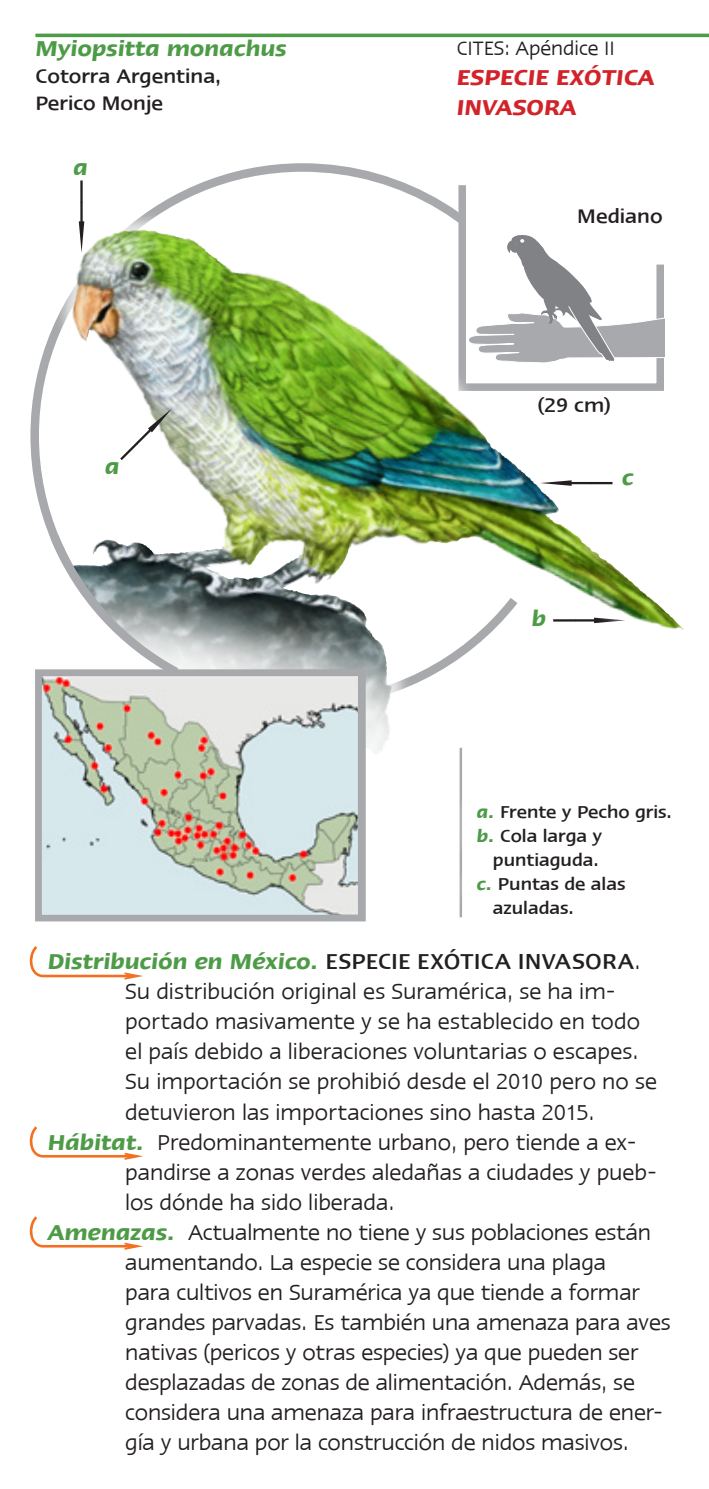
<style>
.page{position:relative;width:709px;height:1489px;background:#fff}
.page>*{position:absolute;margin:0;border:0;box-sizing:border-box;transform-origin:0 0}
.t1{font:25px "Linotype Ergo";letter-spacing:-.005em;color:#231f20}
.t2{font:500 25px "Linotype Ergo";letter-spacing:.005em;color:#231f20}
.t3{font:italic 600 25px "Linotype Ergo";color:#4e9b47}
.t4{font:italic 600 25px/30px "Linotype Ergo";color:#d2232a}
.t5{font:500 22.5px/27px "Linotype Ergo";color:#231f20}
.t6{font:22.5px "Linotype Ergo";color:#231f20}
.t7{font:500 20px "Linotype Ergo";color:#231f20}
.s1{font-weight:600;font-style:italic;color:#4e9b47}
.s2{font-weight:400}
</style>
<div class="page">
<svg style="left:29px;top:1126px;width:114px;height:33px"></svg>
<svg style="left:29px;top:946px;width:114px;height:33px"></svg>
<svg style="left:29px;top:1216px;width:114px;height:33px"></svg>
<hr style="left:35px;top:34px;width:674px;height:3px;background:#4e9b47">
<svg style="left:166px;top:163px;width:273px;height:37px"></svg>
<img style="left:30px;top:200px;width:654px;height:611px">
<img style="left:71px;top:229px;width:68px;height:185px">
<svg style="left:540px;top:480px;width:50px;height:6px"></svg>
<hr style="left:590px;top:482px;width:22px;height:2px;background:#231f20">
<svg style="left:118px;top:408px;width:54px;height:54px"></svg>
<svg style="left:79px;top:202px;width:5px;height:51px"></svg>
<hr style="left:80px;top:180px;width:3px;height:23px;background:#231f20">
<img style="left:42px;top:676px;width:315px;height:238px">
<div style="left:35px;top:669px;width:331px;height:252px;border:5px solid #a7a9ac"></div>
<svg style="left:43px;top:526px;width:145px;height:157px"></svg>
<p class="t3" style="left:35px;top:35px;width:253px">Myiopsitta monachus</p>
<p class="t5" style="left:35px;top:63px;width:187px">Cotorra Argentina,<br>Perico Monje</p>
<p class="t3" style="left:73px;top:154px;width:16px">a</p>
<p class="t3" style="left:105px;top:453px;width:16px">a</p>
<p class="t6" style="left:457px;top:36px;width:159px">CITES: Apéndice II</p>
<p class="t4" style="left:457px;top:62px;width:200px">ESPECIE EXÓTICA<br>INVASORA</p>
<p class="t5" style="left:577px;top:202px;width:87px">Mediano</p>
<p class="t5" style="left:537px;top:392px;width:76px">(29 cm)</p>
<p class="t3" style="left:622px;top:464px;width:13px">c</p>
<p class="t3" style="left:532px;top:604px;width:16px">b</p>
<p class="t7" style="left:477px;top:801px;width:196px"><span class="s1">a.</span> Frente y Pecho gris.</p>
<p class="t7" style="left:477px;top:825px;width:127px"><span class="s1">b.</span> Cola larga y</p>
<p class="t7" style="left:493px;top:849px;width:107px">puntiaguda.</p>
<p class="t7" style="left:477px;top:873px;width:150px"><span class="s1">c.</span> Puntas de alas</p>
<p class="t7" style="left:493px;top:897px;width:82px">azuladas.</p>
<p class="t2" style="left:48px;top:948px;width:594px"><span class="s1">Distribución en México.</span> ESPECIE EXÓTICA INVASORA<span class="s2">.</span></p>
<p class="t1" style="left:125px;top:978px;width:492px">Su distribución original es Suramérica, se ha im-</p>
<p class="t1" style="left:125px;top:1008px;width:516px">portado masivamente y se ha establecido en todo</p>
<p class="t1" style="left:125px;top:1038px;width:515px">el país debido a liberaciones voluntarias o escapes.</p>
<p class="t1" style="left:125px;top:1068px;width:533px">Su importación se prohibió desde el 2010 pero no se</p>
<p class="t1" style="left:125px;top:1098px;width:471px">detuvieron las importaciones sino hasta 2015.</p>
<p class="t1" style="left:48px;top:1128px;width:590px"><span class="s1">Hábitat.</span> Predominantemente urbano, pero tiende a ex-</p>
<p class="t1" style="left:125px;top:1158px;width:533px">pandirse a zonas verdes aledañas a ciudades y pueb-</p>
<p class="t1" style="left:125px;top:1188px;width:271px">los dónde ha sido liberada.</p>
<p class="t1" style="left:48px;top:1218px;width:605px"><span class="s1">Amenazas.</span> Actualmente no tiene y sus poblaciones están</p>
<p class="t1" style="left:125px;top:1248px;width:482px">aumentando. La especie se considera una plaga</p>
<p class="t1" style="left:125px;top:1278px;width:516px">para cultivos en Suramérica ya que tiende a formar</p>
<p class="t1" style="left:125px;top:1308px;width:547px">grandes parvadas. Es también una amenaza para aves</p>
<p class="t1" style="left:125px;top:1338px;width:515px">nativas (pericos y otras especies) ya que pueden ser</p>
<p class="t1" style="left:125px;top:1368px;width:511px">desplazadas de zonas de alimentación. Además, se</p>
<p class="t1" style="left:125px;top:1398px;width:539px">considera una amenaza para infraestructura de ener-</p>
<p class="t1" style="left:125px;top:1428px;width:505px">gía y urbana por la construcción de nidos masivos.</p>
</div>
